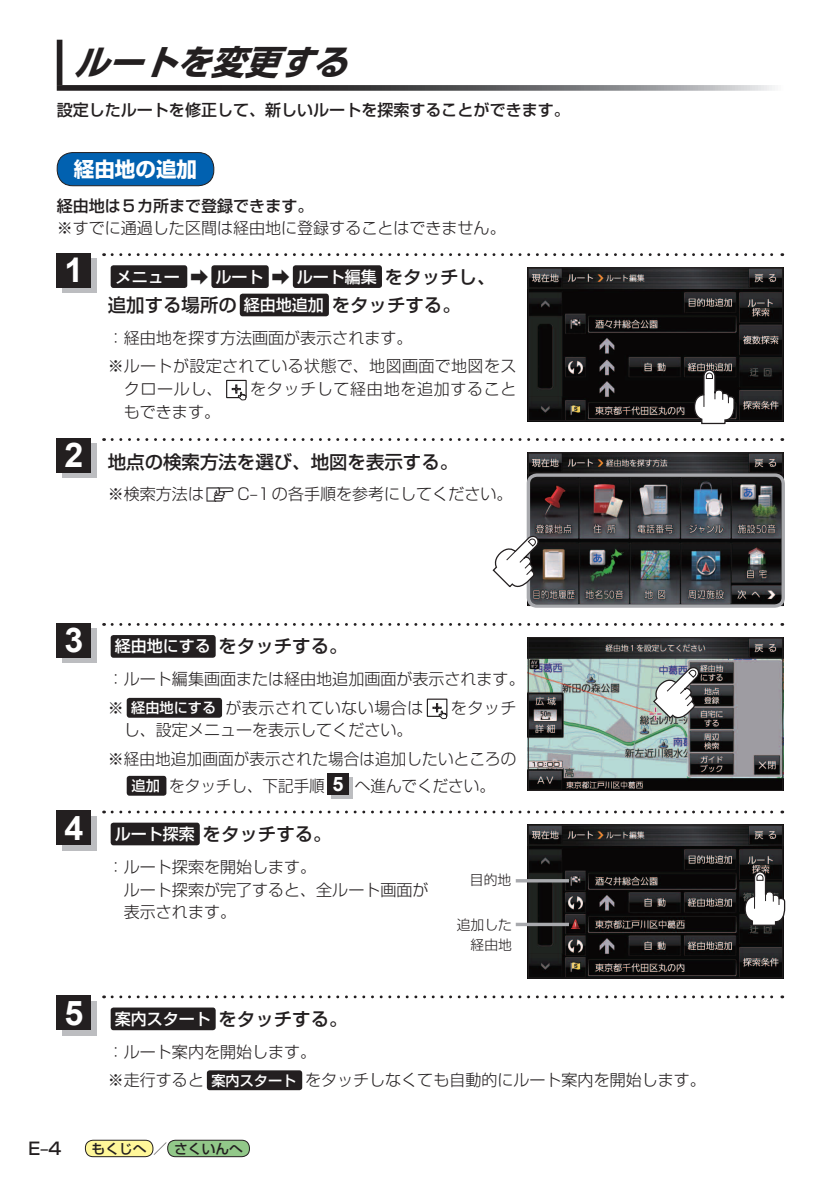
<style>
.page{position:relative;width:840px;height:1191px;background:#fff}
.page>*{position:absolute;margin:0;border:0;box-sizing:border-box;transform-origin:0 0}
.t1{font:italic 700 34px "Shin Go Pro";color:#231f20}
.t2{font:700 34px "Arial";color:#fff}
.t3{font:700 20.6px "Shin Go Pro";color:#fff}
.t4{font:500 18.4px "Shin Go Pro";color:#231f20}
.t5{font:500 17px "Shin Go Pro";color:#231f20}
.t6{font:300 16px/28.4px "Shin Go Pro";color:#231f20}
.t7{font:500 16px "Shin Go Pro";color:#231f20}
.t8{font:300 16px/28.4px "Shin Go Pro";letter-spacing:.02em;color:#231f20}
.t9{font:500 16px "Shin Go Pro";color:#fff}
.t10{font:300 16px "Shin Go Pro";letter-spacing:.04em;color:#231f20}
.t11{font:500 13.8px "Shin Go Pro";color:#231f20}
.t12{font:300 13.8px/20.6px "Shin Go Pro";color:#231f20;text-align:right}
.s1{font-size:18.4px;color:#231f20}
.s2{font-size:16px;color:#fff}
.s3{font-family:"MC1";font-weight:400;font-size:14.2px}
.s4{font-weight:500;font-size:14.2px;color:#fff}
.s5{font-family:"Arial";font-weight:700;font-size:19.8px;color:#fff}
.s6{font-size:14.2px}
</style>
<div class="page">
<div style="left:85px;top:1140px;width:68px;height:16px;background:#fff79a;border-radius:8px"></div>
<div style="left:85px;top:1140px;width:68px;height:17px;border:1px solid #231f20;border-radius:8px"></div>
<div style="left:168px;top:1140px;width:81px;height:16px;background:#92c889;border-radius:8px"></div>
<div style="left:167px;top:1140px;width:82px;height:17px;border:1px solid #231f20;border-radius:8px"></div>
<div style="left:57px;top:153px;width:157px;height:33px;background:#0161b0;border-radius:16px"></div>
<div style="left:57px;top:152px;width:157px;height:34px;border:1px solid #231f20;border-radius:16px"></div>
<div style="left:57px;top:40px;width:5px;height:45px;background:#231f20"></div>
<svg style="left:57px;top:85px;width:718px;height:6px;background:#616162"></svg>
<img style="left:529px;top:269px;width:251px;height:150px">
<div style="left:527px;top:267px;width:255px;height:154px;border:1px solid #231f20"></div>
<div style="left:111px;top:265px;width:76px;height:23px;background:#231f20;border-radius:3px"></div>
<div style="left:211px;top:265px;width:57px;height:23px;background:#231f20;border-radius:3px"></div>
<div style="left:293px;top:265px;width:89px;height:23px;background:#231f20;border-radius:3px"></div>
<div style="left:240px;top:294px;width:89px;height:22px;background:#231f20;border-radius:3px"></div>
<div style="left:226px;top:380px;width:20px;height:18px;border:1px solid #231f20"></div>
<svg style="left:232px;top:384px;width:14px;height:16px"></svg>
<svg style="left:112px;top:253px;width:670px;height:3px"></svg>
<div style="left:62px;top:259px;width:34px;height:34px;background:#bcbdc0"></div>
<div style="left:57px;top:253px;width:34px;height:34px;background:#231f20"></div>
<img style="left:529px;top:454px;width:251px;height:150px">
<svg style="left:112px;top:438px;width:670px;height:3px"></svg>
<div style="left:62px;top:444px;width:34px;height:34px;background:#bcbdc0"></div>
<div style="left:57px;top:438px;width:34px;height:34px;background:#231f20"></div>
<img style="left:529px;top:639px;width:251px;height:150px">
<div style="left:527px;top:637px;width:255px;height:154px;border:1px solid #231f20"></div>
<div style="left:111px;top:635px;width:104px;height:23px;background:#231f20;border-radius:3px"></div>
<div style="left:127px;top:698px;width:95px;height:19px;background:#231f20;border-radius:3px"></div>
<div style="left:426px;top:698px;width:21px;height:19px;border:1px solid #231f20"></div>
<svg style="left:432px;top:703px;width:15px;height:16px"></svg>
<div style="left:127px;top:776px;width:39px;height:19px;background:#231f20;border-radius:3px"></div>
<svg style="left:331px;top:777px;width:21px;height:21px"></svg>
<div style="left:327px;top:773px;width:21px;height:21px;background:#231f20"></div>
<svg style="left:112px;top:623px;width:670px;height:3px"></svg>
<div style="left:62px;top:628px;width:34px;height:34px;background:#bcbdc0"></div>
<div style="left:57px;top:623px;width:34px;height:34px;background:#231f20"></div>
<div style="left:526px;top:473px;width:258px;height:135px;border:3px solid #a8a9ad;border-radius:9px"></div>
<svg style="left:492px;top:534px;width:48px;height:55px"></svg>
<div style="left:111px;top:822px;width:89px;height:23px;background:#231f20;border-radius:3px"></div>
<svg style="left:112px;top:810px;width:670px;height:3px"></svg>
<div style="left:62px;top:816px;width:34px;height:34px;background:#bcbdc0"></div>
<div style="left:57px;top:810px;width:34px;height:34px;background:#231f20"></div>
<img style="left:529px;top:826px;width:251px;height:150px">
<div style="left:527px;top:824px;width:255px;height:154px;border:1px solid #231f20"></div>
<svg style="left:515px;top:922px;width:53px;height:4px"></svg>
<hr style="left:515px;top:879px;width:53px;height:3px;background:#a8a9ad">
<svg style="left:651px;top:665px;width:49px;height:55px"></svg>
<div style="left:111px;top:1007px;width:104px;height:23px;background:#231f20;border-radius:3px"></div>
<div style="left:207px;top:1070px;width:95px;height:20px;background:#231f20;border-radius:3px"></div>
<svg style="left:112px;top:995px;width:670px;height:3px"></svg>
<div style="left:62px;top:1001px;width:34px;height:34px;background:#bcbdc0"></div>
<div style="left:57px;top:995px;width:34px;height:34px;background:#231f20"></div>
<svg style="left:693px;top:369px;width:41px;height:56px"></svg>
<svg style="left:743px;top:870px;width:42px;height:57px"></svg>
<h1 class="t1" style="left:74px;top:35px;width:291px">ルートを変更する</h1>
<p class="t7" style="left:57px;top:97px;width:514px">設定したルートを修正して、新しいルートを探索することができます。</p>
<p class="t3" style="left:74px;top:153px;width:125px">経由地の追加</p>
<p class="t7" style="left:57px;top:192px;width:258px">経由地は5カ所まで登録できます。</p>
<p class="t6" style="left:57px;top:212px;width:450px">※すでに通過した区間は経由地に登録することはできません。</p>
<h1 class="t2" style="left:64px;top:248px;width:20px">1</h1>
<h1 class="t2" style="left:64px;top:433px;width:20px">2</h1>
<p class="t9" style="left:116px;top:263px;width:381px">メニュー <span class="s1">➡</span> ルート <span class="s1">➡</span> ルート編集<span class="s1">をタッチし、</span></p>
<p class="t4" style="left:108px;top:290px;width:354px">追加する場所の<span class="s2">経由地追加</span>をタッチする。</p>
<p class="t8" style="left:108px;top:322px;width:410px">：経由地を探す方法画面が表示されます。<br>※ルートが設定されている状態で、地図画面で地図をス</p>
<p class="t6" style="left:124px;top:373px;width:100px">クロールし、</p>
<p class="t10" style="left:250px;top:376px;width:268px">をタッチして経由地を追加すること</p>
<p class="t6" style="left:124px;top:395px;width:98px">もできます。</p>
<p class="t4" style="left:108px;top:446px;width:352px">地点の検索方法を選び、地図を表示する。</p>
<p class="t6" style="left:108px;top:478px;width:406px">※検索方法は<span class="s3">z</span>C–1の各手順を参考にしてください。</p>
<h1 class="t2" style="left:64px;top:618px;width:20px">3</h1>
<h1 class="t2" style="left:64px;top:805px;width:20px">4</h1>
<h1 class="t2" style="left:64px;top:990px;width:20px">5</h1>
<p class="t4" style="left:115px;top:631px;width:234px"><span class="s2">経由地にする</span>をタッチする。</p>
<p class="t6" style="left:108px;top:663px;width:418px">：ルート編集画面または経由地追加画面が表示されます。※ <span class="s4">経由地にする</span> が表示されていない場合は</p>
<p class="t6" style="left:450px;top:691px;width:67px">をタッチ</p>
<p class="t6" style="left:124px;top:714px;width:290px">し、設定メニューを表示してください。</p>
<p class="t6" style="left:108px;top:742px;width:410px">※経由地追加画面が表示された場合は追加したいところの</p>
<p class="t6" style="left:131px;top:769px;width:365px"><span class="s4">追加</span> をタッチし、下記手順 <span class="s5">5</span> へ進んでください。</p>
<p class="t4" style="left:115px;top:819px;width:218px"><span class="s2">ルート探索</span>をタッチする。</p>
<p class="t6" style="left:124px;top:853px;width:306px;line-height:22.6px;text-indent:-16px">：ルート探索を開始します。<br>ルート探索が完了すると、全ルート画面が表示されます。</p>
<p class="t12" style="left:469px;top:868px;width:43px">目的地</p>
<p class="t12" style="left:456px;top:912px;width:56px">追加した経由地</p>
<p class="t4" style="left:115px;top:1003px;width:234px"><span class="s2">案内スタート</span>をタッチする。</p>
<p class="t6" style="left:108px;top:1035px;width:599px">：ルート案内を開始します。<br>※走行すると<span class="s4">案内スタート</span> をタッチしなくても自動的にルート案内を開始します。</p>
<p class="t5" style="left:28px;top:1134px;width:35px">E–4</p>
<p class="t11" style="left:92px;top:1137px;width:153px">もくじへ<span class="s6">／</span>さくいんへ</p>
</div>
